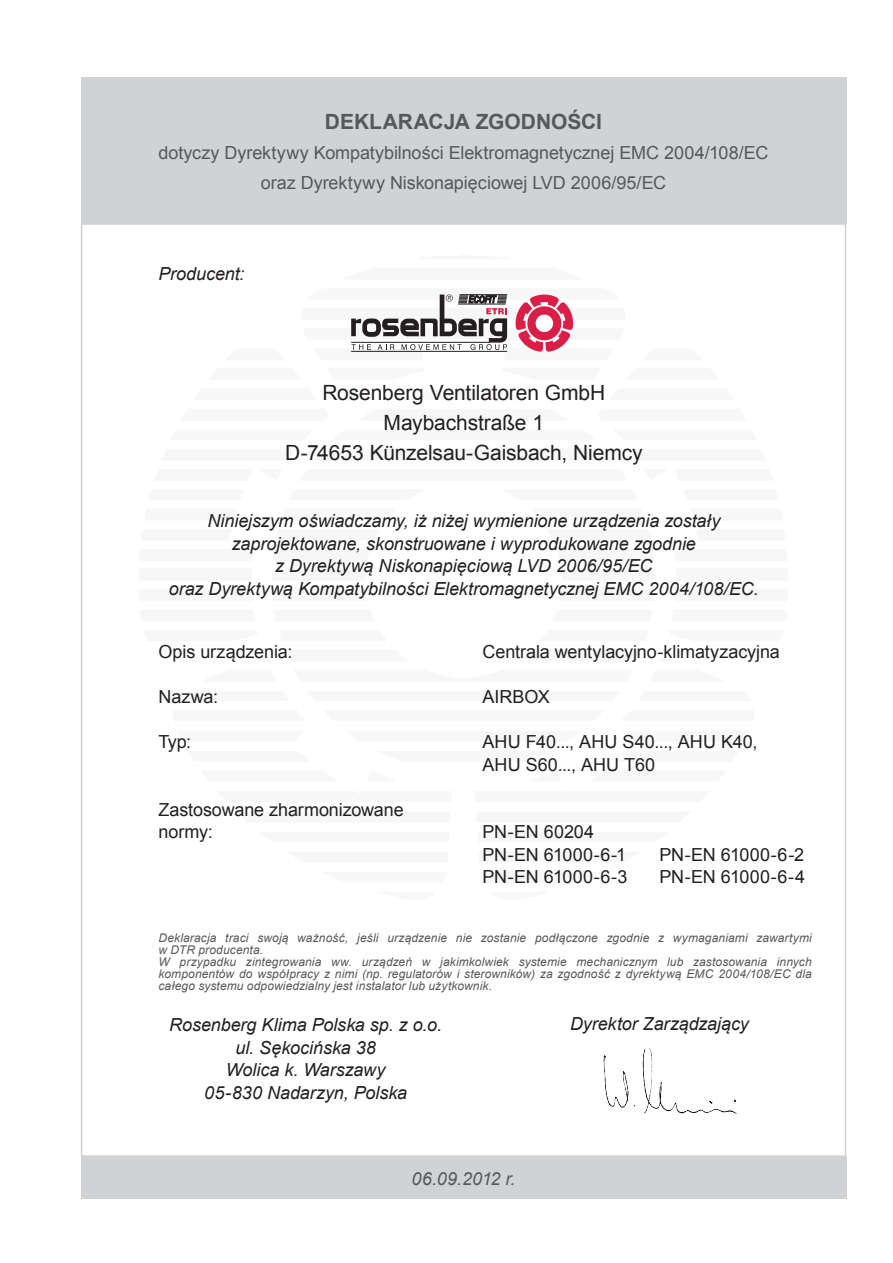
<style>
.page{position:relative;width:893px;height:1263px;background:#fff}
.page>*{position:absolute;margin:0;border:0;box-sizing:border-box;transform-origin:0 0}
.t1{font:21px/30px "Arial";letter-spacing:-.005em;color:#231f20;text-align:center}
.t2{font:700 21px "Arial";color:#57585a}
.t3{font:italic 18px/22.5px "Arial";letter-spacing:-.005em;color:#231f20;text-align:center}
.t4{font:18px/22.5px "Arial";letter-spacing:-.005em;color:#231f20}
.t5{font:18px/30px "Arial";letter-spacing:-.005em;color:#57585a;text-align:center}
.t6{font:italic 18px "Arial";color:#57585a}
.t7{font:italic 12px/12px "Arial";letter-spacing:.01em;color:#57585a}
</style>
<div class="page">
<div style="left:81px;top:78px;width:765px;height:146px;background:#d1d2d4"></div>
<div style="left:81px;top:1157px;width:765px;height:42px;background:#d1d2d4"></div>
<img style="left:603px;top:1048px;width:134px;height:66px">
<hr style="left:351px;top:351px;width:156px;height:1px;background:#231f20">
<svg style="left:516px;top:294px;width:57px;height:58px"></svg>
<svg style="left:351px;top:294px;width:156px;height:56px"></svg>
<h1 class="t2" style="left:325px;top:107px;width:279px">DEKLARACJA ZGODNOŚCI</h1>
<h2 class="t5" style="left:159px;top:137px;width:611px">dotyczy Dyrektywy Kompatybilności Elektromagnetycznej EMC 2004/108/EC oraz Dyrektywy Niskonapięciowej LVD 2006/95/EC</h2>
<h2 class="t3" style="left:158px;top:262px;width:88px">Producent:</h2>
<h1 class="t1" style="left:285px;top:377px;width:359px">Rosenberg Ventilatoren GmbH<br>Maybachstraße 1<br>D-74653 Künzelsau-Gaisbach, Niemcy</h1>
<p class="t3" style="left:169px;top:510px;width:591px">Niniejszym oświadczamy, iż niżej wymienione urządzenia zostały zaprojektowane, skonstruowane i wyprodukowane zgodnie<br>z Dyrektywą Niskonapięciową LVD 2006/95/EC<br>oraz Dyrektywą Kompatybilności Elektromagnetycznej EMC 2004/108/EC.</p>
<h2 class="t4" style="left:158px;top:641px;width:136px">Opis urządzenia:</h2>
<h2 class="t4" style="left:482px;top:641px;width:299px">Centrala wentylacyjno-klimatyzacyjna</h2>
<h2 class="t4" style="left:158px;top:686px;width:61px">Nazwa:</h2>
<h2 class="t4" style="left:482px;top:686px;width:69px">AIRBOX</h2>
<h2 class="t4" style="left:158px;top:731px;width:34px">Typ:</h2>
<h2 class="t4" style="left:482px;top:731px;width:276px">AHU F40..., AHU S40..., AHU K40,<br>AHU S60..., AHU T60</h2>
<h2 class="t4" style="left:158px;top:798px;width:247px">Zastosowane zharmonizowane normy:</h2>
<h2 class="t4" style="left:482px;top:821px;width:145px">PN-EN 60204<br>PN-EN 61000-6-1</h2>
<h2 class="t4" style="left:659px;top:843px;width:146px">PN-EN 61000-6-2</h2>
<h2 class="t4" style="left:482px;top:866px;width:146px">PN-EN 61000-6-3</h2>
<h2 class="t4" style="left:659px;top:866px;width:147px">PN-EN 61000-6-4</h2>
<p class="t7" style="left:158px;top:932px;width:655px">Deklaracja traci swoją ważność, jeśli urządzenie nie zostanie podłączone zgodnie z wymaganiami zawartymi w DTR producenta.<br>W przypadku zintegrowania ww. urządzeń w jakimkolwiek systemie mechanicznym lub zastosowania innych komponentów do współpracy z nimi (np. regulatorów i sterowników) za zgodność z dyrektywą EMC 2004/108/EC dla całego systemu odpowiedzialny jest instalator lub użytkownik.</p>
<h2 class="t3" style="left:169px;top:1014px;width:274px">Rosenberg Klima Polska sp. z o.o. ul. Sękocińska 38<br>Wolica k. Warszawy<br>05-830 Nadarzyn, Polska</h2>
<h2 class="t3" style="left:570px;top:1013px;width:180px">Dyrektor Zarządzający</h2>
<h2 class="t6" style="left:412px;top:1166px;width:105px">06.09.2012 r.</h2>
</div>
